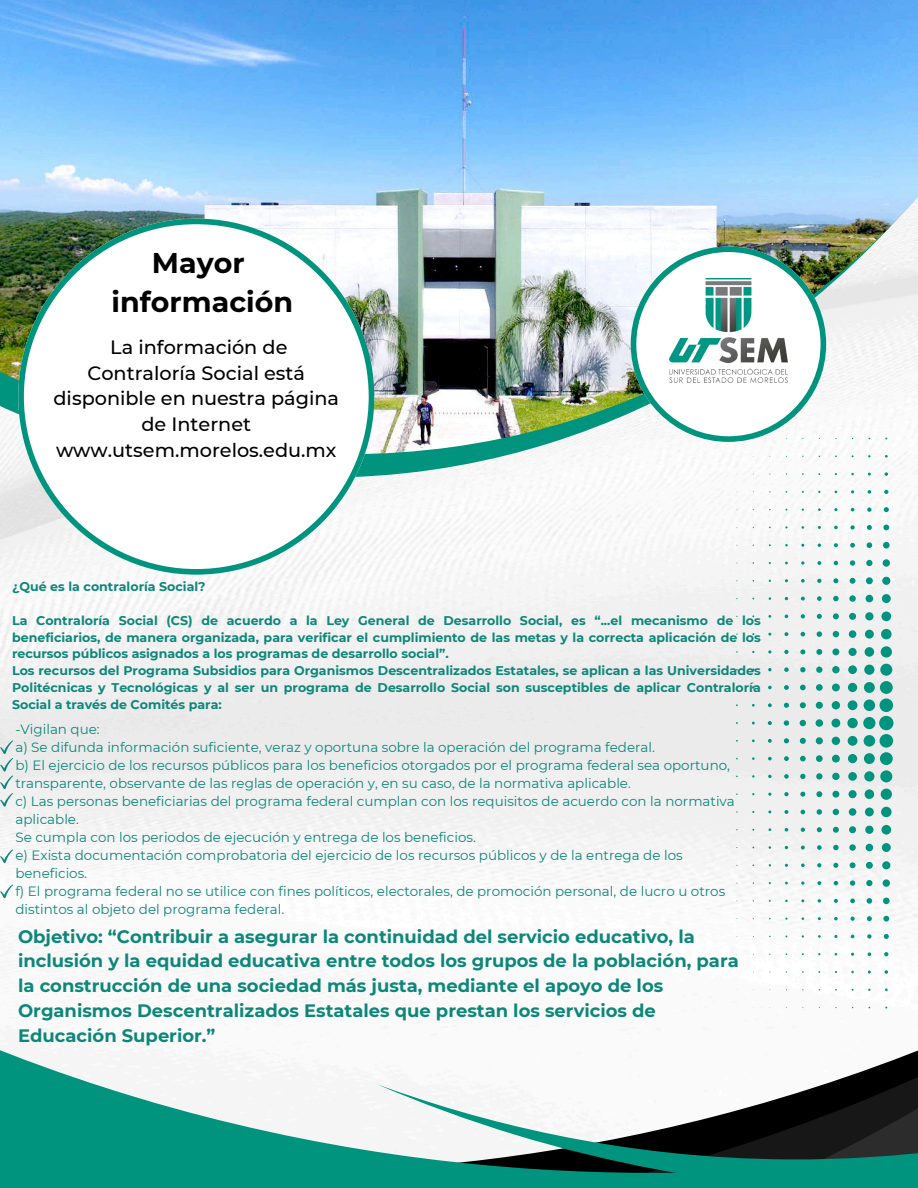
<style>
.page{position:relative;width:918px;height:1188px;background:#fff}
.page>*{position:absolute;margin:0;border:0;box-sizing:border-box;transform-origin:0 0}
.t1{font:700 28.5px/39.3px "Montserrat";color:#000;text-align:center}
.t2{font:500 19.2px/25.8px "Montserrat";color:#000;text-align:center}
.t3{font:700 18px/24.8px "Montserrat";color:#0d877a}
.t4{font:13.5px/18px "Montserrat";color:#0d877a}
.t5{font:700 12.6px/16.8px "Montserrat";color:#0d877a}
.s1{color:#009245}
</style>
<div class="page">
<svg style="left:0;top:454px;width:906px;height:24px"></svg>
<img style="left:0;top:0;width:918px;height:454px">
<svg style="left:0;top:1028px;width:918px;height:160px;fill:#f5f5f5"></svg>
<svg style="left:377px;top:1084px;width:541px;height:104px"></svg>
<svg style="left:736px;top:438px;width:157px;height:571px;fill:#f2f2f2"></svg>
<svg style="left:18px;top:219px;width:356px;height:356px"></svg>
<svg style="left:631px;top:246px;width:195px;height:196px"></svg>
<img style="left:669px;top:278px;width:118px;height:105px">
<svg style="left:0;top:740px;width:13px;height:66px"></svg>
<svg style="left:0;top:849px;width:13px;height:14px"></svg>
<svg style="left:0;top:884px;width:13px;height:14px"></svg>
<h3 class="t1" style="left:112px;top:243px;width:183px">Mayor información</h3>
<h3 class="t2" style="left:54px;top:334px;width:287px">La información de<br>Contraloría Social está disponible en nuestra página de Internet www.utsem.morelos.edu.mx</h3>
<h1 class="t5" style="left:12px;top:578px;width:195px">¿Qué es la contraloría Social?</h1>
<h2 class="t5" style="left:12px;top:612px;width:750px">La Contraloría Social (CS) de acuerdo a la Ley General de Desarrollo Social, es “...el mecanismo de los beneficiarios, de manera organizada, para verificar el cumplimiento de las metas y la correcta aplicación de los recursos públicos asignados a los programas de desarrollo social”.<br>Los recursos del Programa Subsidios para Organismos Descentralizados Estatales, se aplican a las Universidades Politécnicas y Tecnológicas y al ser un programa de Desarrollo Social son susceptibles de aplicar Contraloría Social a través de Comités para:</h2>
<p class="t4" style="left:15px;top:720px;width:86px"><span class="s1">-</span>Vigilan que:</p>
<p class="t4" style="left:15px;top:738px;width:641px">a) Se difunda información suficiente, veraz y oportuna sobre la operación del programa federal.</p>
<p class="t4" style="left:15px;top:756px;width:716px">b) El ejercicio de los recursos públicos para los beneficios otorgados por el programa federal sea oportuno, transparente, observante de las reglas de operación y, en su caso, de la normativa aplicable.</p>
<p class="t4" style="left:15px;top:792px;width:721px">c) Las personas beneficiarias del programa federal cumplan con los requisitos de acuerdo con la normativa aplicable.</p>
<p class="t4" style="left:15px;top:828px;width:462px">Se cumpla con los periodos de ejecución y entrega de los beneficios.</p>
<p class="t4" style="left:15px;top:846px;width:669px">e) Exista documentación comprobatoria del ejercicio de los recursos públicos y de la entrega de los beneficios.</p>
<p class="t4" style="left:15px;top:882px;width:711px">f) El programa federal no se utilice con fines políticos, electorales, de promoción personal, de lucro u otros distintos al objeto del programa federal.</p>
<p class="t3" style="left:18px;top:924px;width:722px">Objetivo: “Contribuir a asegurar la continuidad del servicio educativo, la inclusión y la equidad educativa entre todos los grupos de la población, para la construcción de una sociedad más justa, mediante el apoyo de los Organismos Descentralizados Estatales que prestan los servicios de Educación Superior.”</p>
</div>
